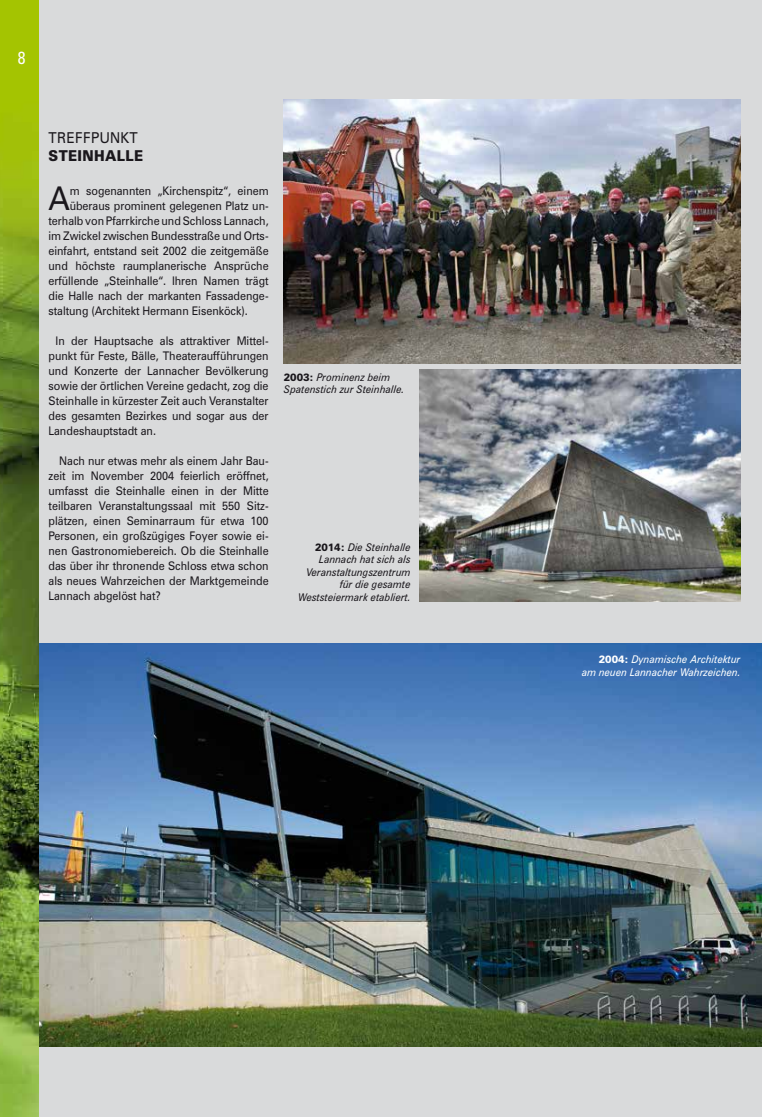
<style>
.page{position:relative;width:762px;height:1117px;background:#fff}
.page>*{position:absolute;margin:0;border:0;box-sizing:border-box;transform-origin:0 0}
.t1{font:32.75px "Zurich BT";color:#1a171c;scale:.92 1}
.t2{font:condensed 17.5px "Zurich BT";color:#fff}
.t3{font:15px "Zurich BT";letter-spacing:.025em;color:#1a171c;scale:.92 1}
.t4{font:900 15px "Zurich BT";letter-spacing:.025em;color:#1a171c;scale:.92 1}
.t5{font:11.88px/15px "Zurich BT";letter-spacing:-.005em;color:#1a171c;text-align:justify;scale:.92 1}
.t6{font:italic 10.62px/12.5px "Zurich BT";color:#1a171c;scale:.92 1}
.t7{font:italic 10.62px/12.5px "Zurich BT";color:#fff;text-align:right;scale:.92 1}
.s1{font-weight:900;font-style:normal}
</style>
<div class="page">
<div style="left:35px;top:0;width:727px;height:1116px;background:#d9dadb"></div>
<img style="left:284px;top:99px;width:457px;height:265px">
<img style="left:419px;top:369px;width:322px;height:232px">
<img style="left:38px;top:643px;width:724px;height:402px">
<img style="left:0;top:0;width:38px;height:1116px">
<h2 class="t2" style="left:18px;top:47px;width:10px">8</h2>
<p class="t3" style="left:49px;top:128px;width:67px">TREFFPUNKT</p>
<p class="t4" style="left:49px;top:147px;width:104px">STEINHALLE</p>
<h1 class="t1" style="left:48px;top:178px;width:25px">A</h1>
<p class="t5" style="left:70px;top:183px;width:218px">m sogenannten „Kirchenspitz“, einem</p>
<p class="t5" style="left:70px;top:198px;width:218px">überaus prominent gelegenen Platz un-</p>
<p class="t5" style="left:49px;top:213px;width:241px">terhalb von Pfarrkirche und Schloss Lannach,</p>
<p class="t5" style="left:49px;top:228px;width:241px">im Zwickel zwischen Bundesstraße und Orts-</p>
<p class="t5" style="left:49px;top:243px;width:241px">einfahrt, entstand seit 2002 die zeitgemäße</p>
<p class="t5" style="left:49px;top:258px;width:241px">und höchste raumplanerische Ansprüche</p>
<p class="t5" style="left:49px;top:273px;width:241px">erfüllende „Steinhalle“. I hren Namen trägt</p>
<p class="t5" style="left:49px;top:288px;width:241px">die Halle nach der markanten Fassadenge-</p>
<p class="t5" style="left:49px;top:303px;width:218px">staltung (Architekt Hermann Eisenköck).</p>
<p class="t5" style="left:49px;top:333px;width:241px;text-indent:7px">I n der Hauptsache als attraktiver M ittel&shy;punkt für Feste, Bälle, Theateraufführungen und Konzerte der Lannacher Bevölkerung sowie der örtlichen Vereine gedacht, zog die Steinhalle in kürzester Zeit auch Veranstalter des gesamten Bezirkes und sogar aus der Landeshauptstadt an.</p>
<p class="t5" style="left:49px;top:453px;width:241px;text-indent:11px">Nach nur etwas mehr als einem Jahr Bau&shy;zeit im N ovember 2004 feierlich eröffnet, umfasst die Steinhalle einen in der M itte teilbaren Veranstaltungssaal mit 550 Sitz&shy;plätzen, einen Seminarraum für etwa 100<br>Personen, ein großzügiges Foyer sowie ei&shy;nen Gastronomiebereich. Ob die Steinhalle das über ihr thronende Schloss etwa schon als neues Wahrzeichen der Marktgemeinde Lannach abgelöst hat?</p>
<p class="t6" style="left:284px;top:370px;width:133px"><span class="s1">2003:</span> Prominenz beim<br>Spatenstich zur Steinhalle.</p>
<p class="t6" style="left:298px;top:540px;width:124px;text-align:right"><span class="s1">2014:</span> Die Steinhalle<br>Lannach hat sich als<br>Veranstaltungszentrum für die gesamte<br>Weststeiermark etabliert.</p>
<p class="t7" style="left:582px;top:653px;width:174px"><span class="s1">2004:</span> Dynamische Architektur am neuen Lannacher Wahrzeichen.</p>
</div>
